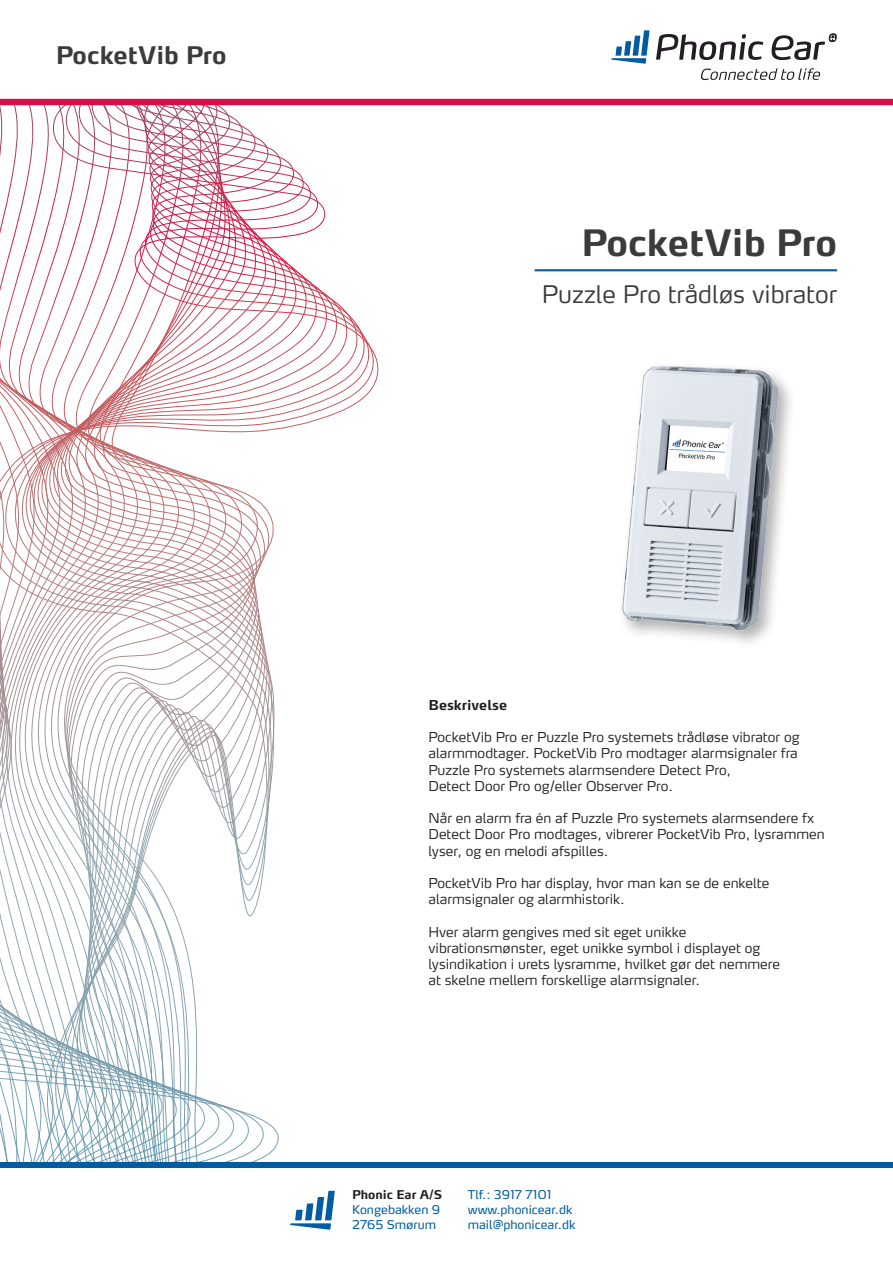
<style>
.page{position:relative;width:893px;height:1263px;background:#fff}
.page>*{position:absolute;margin:0;border:0;box-sizing:border-box;transform-origin:0 0}
.t1{font:700 36px "Max Pro";color:#3a3b3c}
.t2{font:300 24px "Max Pro";color:#3a3b3c}
.t3{font:700 24px "Max Pro";color:#3a3b3c}
.t4{font:300 13.5px/16.2px "Max Pro";color:#231f20}
.t5{font:700 13.5px "Max Pro";color:#231f20}
.t6{font:12px/15px "Max Pro";color:#015ca3}
.t7{font:700 12px "Max Pro";color:#231f20}
</style>
<div class="page">
<svg style="left:0;top:105px;width:288px;height:1057px"></svg>
<svg style="left:611px;top:30px;width:38px;height:34px"></svg>
<svg style="left:656px;top:34px;width:107px;height:26px"></svg>
<svg style="left:701px;top:68px;width:119px;height:12px"></svg>
<svg style="left:771px;top:33px;width:65px;height:27px"></svg>
<div style="left:0;top:99px;width:893px;height:6px;background:#d60f48"></div>
<div style="left:0;top:1162px;width:893px;height:6px;background:#015ca3"></div>
<svg style="left:290px;top:1191px;width:45px;height:39px"></svg>
<hr style="left:535px;top:269px;width:302px;height:2px;background:#015ca3">
<div style="left:617px;top:360px;width:180px;height:289px;background:#231f20;opacity:.35"></div>
<img style="left:622px;top:366px;width:157px;height:266px">
<h2 class="t3" style="left:56px;top:35px;width:172px">PocketVib Pro</h2>
<h1 class="t1" style="left:581px;top:213px;width:257px">PocketVib Pro</h1>
<h2 class="t2" style="left:542px;top:274px;width:297px">Puzzle Pro trådløs vibrator</h2>
<p class="t5" style="left:428px;top:693px;width:80px">Beskrivelse</p>
<p class="t4" style="left:428px;top:728px;width:373px">PocketVib Pro er Puzzle Pro systemets trådløse vibrator og alarmmodtager. PocketVib Pro modtager alarmsignaler fra Puzzle Pro systemets alarmsendere Detect Pro,<br>Detect Door Pro og/eller Observer Pro.</p>
<p class="t4" style="left:428px;top:809px;width:398px">Når en alarm fra én af Puzzle Pro systemets alarmsendere fx<br>Detect Door Pro modtages, vibrerer PocketVib Pro, lysrammen lyser, og en melodi afspilles.</p>
<p class="t4" style="left:428px;top:874px;width:343px">PocketVib Pro har display, hvor man kan se de enkelte alarmsignaler og alarmhistorik.</p>
<p class="t4" style="left:428px;top:922px;width:353px">Hver alarm gengives med sit eget unikke vibrationsmønster, eget unikke symbol i displayet og lysindikation i urets lysramme, hvilket gør det nemmere at skelne mellem forskellige alarmsignaler.</p>
<p class="t7" style="left:352px;top:1184px;width:92px">Phonic Ear A/S</p>
<p class="t6" style="left:352px;top:1201px;width:89px">Kongebakken 9<br>2765 Smørum</p>
<p class="t6" style="left:468px;top:1186px;width:109px">Tlf.: 3917 7101 www.phonicear.dk mail@phonicear.dk</p>
</div>
